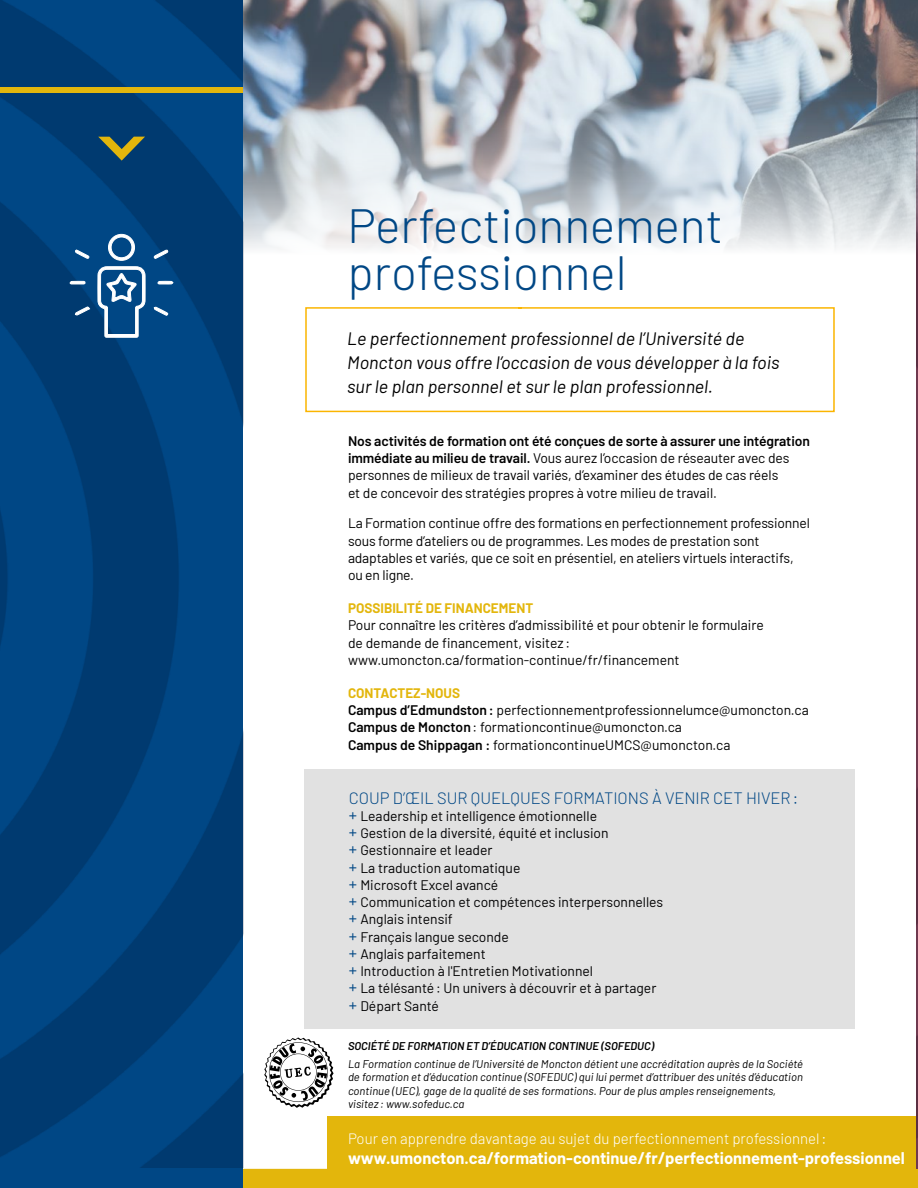
<style>
.page{position:relative;width:918px;height:1188px;background:#fff}
.page>*{position:absolute;margin:0;border:0;box-sizing:border-box;transform-origin:0 0}
.Titre{font:300 48px/46.5px "Barlow";color:#004785}
.Paragraphe_intro{font:italic 18px/24px "Barlow";color:#000001}
.t1{font:700 16.5px "Barlow";color:#fff}
.Texte_courant{font:300 16.5px "Barlow";color:#004785}
.t2{font:300 15px "Barlow";color:#fff}
.Texte_courant-2{font:13.8px/17.2px "Barlow";letter-spacing:-.005em;color:#000001}
.Paragraphe_intro-2{font:700 13.5px "Barlow";color:#e3b60c}
.Texte_courant-3{font:italic 11.25px/13.5px "Barlow";color:#000001}
.Texte_courant-4{font:italic 600 11.25px "Barlow";color:#000001}
.s1{font-weight:600}
.s2{font-size:16.5px;color:#004785}
</style>
<div class="page">
<div style="left:243px;top:1169px;width:85px;height:19px;background:#e3b60c"></div>
<img style="left:0;top:0;width:243px;height:1168px">
<svg style="left:98px;top:137px;width:47px;height:24px"></svg>
<svg style="left:74px;top:306px;width:17px;height:10px"></svg>
<svg style="left:153px;top:307px;width:16px;height:9px"></svg>
<svg style="left:75px;top:249px;width:14px;height:11px"></svg>
<svg style="left:154px;top:249px;width:15px;height:10px"></svg>
<svg style="left:70px;top:281px;width:16px;height:4px"></svg>
<svg style="left:157px;top:281px;width:17px;height:4px"></svg>
<svg style="left:97px;top:234px;width:49px;height:104px"></svg>
<div style="left:328px;top:1117px;width:590px;height:71px;background:#e3b60c"></div>
<svg style="left:264px;top:1037px;width:70px;height:71px"></svg>
<img style="left:916px;top:268px;width:2px;height:900px">
<div style="left:0;top:88px;width:243px;height:5px;background:#e3b60c"></div>
<img style="left:243px;top:0;width:675px;height:268px">
<div style="left:304px;top:769px;width:550px;height:260px;background:#e1e1e1"></div>
<svg style="left:305px;top:307px;width:530px;height:106px"></svg>
<p class="Titre" style="left:348px;top:199px;width:377px">Perfectionnement professionnel</p>
<p class="Paragraphe_intro" style="left:347px;top:325px;width:434px">Le perfectionnement professionnel de l’Université de<br>Moncton vous offre l’occasion de vous développer à la fois sur le plan personnel et sur le plan professionnel.</p>
<p class="Texte_courant-2" style="left:348px;top:431px;width:464px"><span class="s1">Nos activités de formation ont été conçues de sorte à assurer une intégration immédiate au milieu de travail.</span> Vous aurez l’occasion de réseauter avec des personnes de milieux de travail variés, d’examiner des études de cas réels<br>et de concevoir des stratégies propres à votre milieu de travail.</p>
<p class="Texte_courant-2" style="left:348px;top:514px;width:463px">La Formation continue offre des formations en perfectionnement professionnel sous forme d’ateliers ou de programmes. Les modes de prestation sont adaptables et variés, que ce soit en présentiel, en ateliers virtuels interactifs, ou en ligne.</p>
<p class="Paragraphe_intro-2" style="left:348px;top:598px;width:187px">POSSIBILITÉ DE FINANCEMENT</p>
<p class="Texte_courant-2" style="left:348px;top:616px;width:417px">Pour connaître les critères d’admissibilité et pour obtenir le formulaire de demande de financement, visitez : www.umoncton.ca/formation-continue/fr/financement</p>
<p class="Paragraphe_intro-2" style="left:348px;top:683px;width:114px">CONTACTEZ-NOUS</p>
<p class="Texte_courant-2" style="left:348px;top:700px;width:462px"><span class="s1">Campus d’Edmundston:</span> perfectionnementprofessionnelumce@umoncton.ca<br><span class="s1">Campus de Moncton</span>: formationcontinue@umoncton.ca<br><span class="s1">Campus de Shippagan :</span> formationcontinueUMCS@umoncton.ca</p>
<p class="Texte_courant" style="left:349px;top:786px;width:451px">COUP D’ŒIL SUR QUELQUES FORMATIONS À VENIR CET HIVER:</p>
<p class="Texte_courant-2" style="left:349px;top:806px;width:250px"><span class="s2">+</span> Leadership et intelligence émotionnelle</p>
<p class="Texte_courant-2" style="left:349px;top:823px;width:261px"><span class="s2">+</span> Gestion de la diversité, équité et inclusion</p>
<p class="Texte_courant-2" style="left:349px;top:841px;width:145px"><span class="s2">+</span> Gestionnaire et leader</p>
<p class="Texte_courant-2" style="left:349px;top:858px;width:173px"><span class="s2">+</span> La traduction automatique</p>
<p class="Texte_courant-2" style="left:349px;top:875px;width:151px"><span class="s2">+</span> Microsoft Excel avancé</p>
<p class="Texte_courant-2" style="left:349px;top:892px;width:316px"><span class="s2">+</span> Communication et compétences interpersonnelles</p>
<p class="Texte_courant-2" style="left:349px;top:910px;width:106px"><span class="s2">+</span> Anglais intensif</p>
<p class="Texte_courant-2" style="left:349px;top:927px;width:161px"><span class="s2">+</span> Français langue seconde</p>
<p class="Texte_courant-2" style="left:349px;top:944px;width:138px"><span class="s2">+</span> Anglais parfaitement</p>
<p class="Texte_courant-2" style="left:349px;top:961px;width:246px"><span class="s2">+</span> Introduction à l'Entretien Motivationnel</p>
<p class="Texte_courant-2" style="left:349px;top:979px;width:309px"><span class="s2">+</span> La télésanté: Un univers à découvrir et à partager</p>
<p class="Texte_courant-2" style="left:349px;top:996px;width:92px"><span class="s2">+</span> Départ Santé</p>
<p class="Texte_courant-4" style="left:348px;top:1037px;width:308px">SOCIÉTÉ DE FORMATION ET D’ÉDUCATION CONTINUE (SOFEDUC)</p>
<p class="Texte_courant-3" style="left:348px;top:1056px;width:457px">La Formation continue de l’Université de Moncton détient une accréditation auprès de la Société de formation et d’éducation continue (SOFEDUC) qui lui permet d’attribuer des unités d’éducation continue (UEC), gage de la qualité de ses formations. Pour de plus amples renseignements, visitez : www.sofeduc.ca</p>
<p class="t2" style="left:348px;top:1128px;width:480px">Pour en apprendre davantage au sujet du perfectionnement professionnel:</p>
<p class="t1" style="left:348px;top:1146px;width:558px">www.umoncton.ca/formation-continue/fr/perfectionnement-professionnel</p>
</div>
